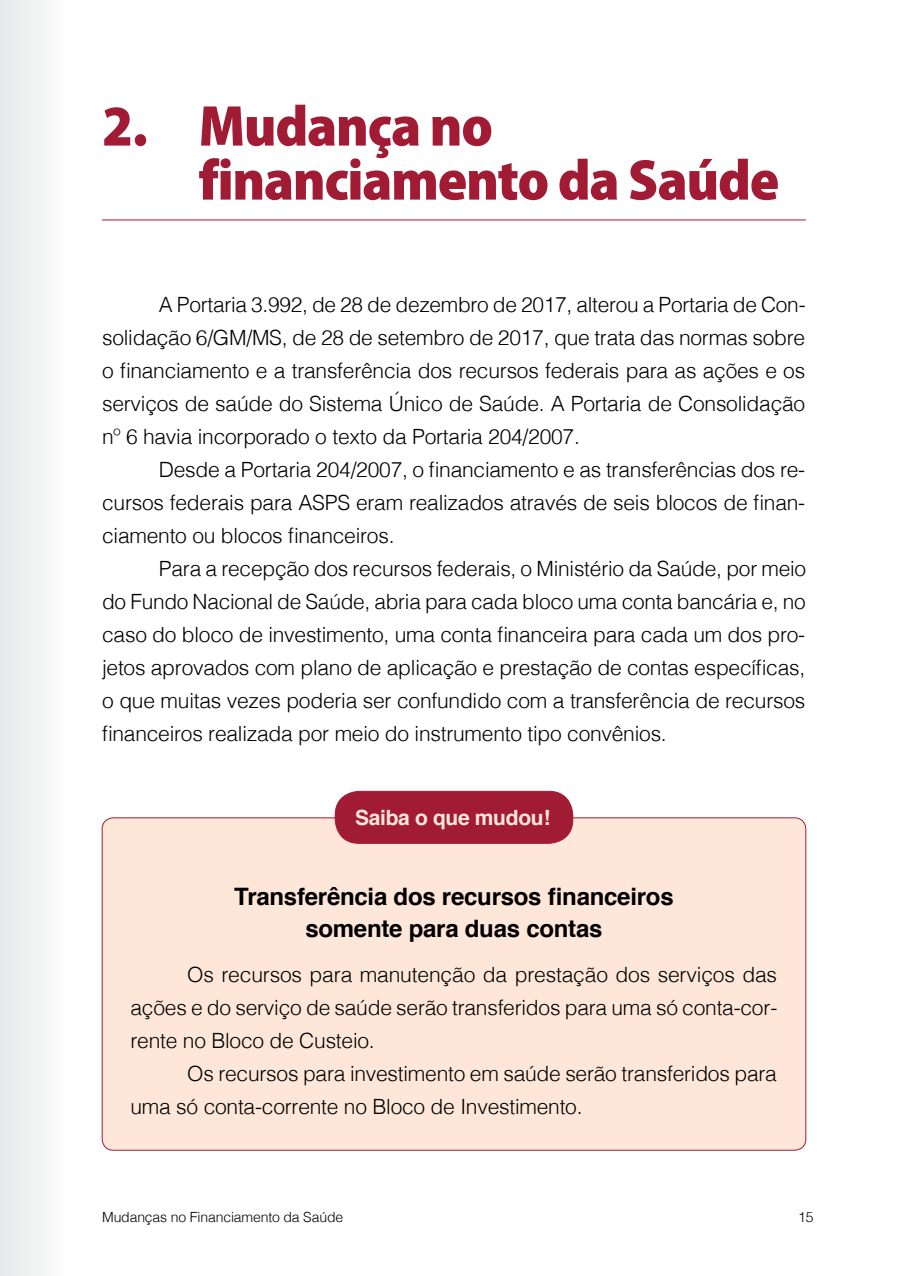
<style>
.page{position:relative;width:908px;height:1276px;background:#fff}
.page>*{position:absolute;margin:0;border:0;box-sizing:border-box;transform-origin:0 0}
.t1{font:900 semi-condensed 58px/54px "Myriad Pro";letter-spacing:-.02em;color:#a21b35}
.t2{font:700 24px/32px "Helvetica";letter-spacing:-.01em;color:#000;text-align:center}
.t3{font:300 21px/33px "Helvetica";letter-spacing:-.01em;color:#000;text-align:justify}
.t4{font:700 21px "Helvetica";letter-spacing:-.015em;color:#fee7d9}
.t5{font:300 14px "Helvetica";letter-spacing:-.01em;color:#000}
</style>
<div class="page">
<div style="left:0;top:0;width:65px;height:1276px;background:#f1f2f2"></div>
<div style="left:102px;top:818px;width:703px;height:332px;background:#fee7d9;border-radius:11px"></div>
<hr style="left:102px;top:219px;width:703px;height:1px;background:#a21b35">
<div style="left:335px;top:791px;width:237px;height:52px;background:#a21b35;border-radius:24px"></div>
<div style="left:334px;top:791px;width:239px;height:53px;border:1px solid #a21b35;border-radius:24px"></div>
<h1 class="t1" style="left:198px;top:97px;width:582px;text-indent:-96px">2. Mudança no financiamento da Saúde</h1>
<p class="t3" style="left:102px;top:286px;width:704px;text-indent:57px">A Portaria 3.992, de 28 de dezembro de 2017, alterou a Portaria de Con&shy;solidação 6/GM/MS, de 28 de setembro de 2017, que trata das normas sobre o financiamento e a transferência dos recursos federais para as ações e os serviços de saúde do Sistema Único de Saúde. A Portaria de Consolidação nº 6 havia incorporado o texto da Portaria 204/2007.</p>
<p class="t3" style="left:102px;top:451px;width:704px;text-indent:57px">Desde a Portaria 204/2007, o financiamento e as transferências dos re&shy;cursos federais para ASPS eram realizados através de seis blocos de finan&shy;ciamento ou blocos financeiros.</p>
<p class="t3" style="left:102px;top:550px;width:705px;text-indent:57px">Para a recepção dos recursos federais, o Ministério da Saúde, por meio do Fundo Nacional de Saúde, abria para cada bloco uma conta bancária e, no caso do bloco de investimento, uma conta financeira para cada um dos pro&shy;jetos aprovados com plano de aplicação e prestação de contas específicas, o que muitas vezes poderia ser confundido com a transferência de recursos financeiros realizada por meio do instrumento tipo convênios.</p>
<p class="t4" style="left:355px;top:801px;width:197px">Saiba o que mudou!</p>
<p class="t2" style="left:234px;top:881px;width:441px">Transferência dos recursos financeiros somente para duas contas</p>
<p class="t3" style="left:130px;top:956px;width:648px;text-indent:57px">Os recursos para manutenção da prestação dos serviços das ações e do serviço de saúde serão transferidos para uma só conta-cor&shy;rente no Bloco de Custeio.</p>
<p class="t3" style="left:130px;top:1055px;width:647px;text-indent:57px">Os recursos para investimento em saúde serão transferidos para uma só conta-corrente no Bloco de Investimento.</p>
<p class="t5" style="left:102px;top:1205px;width:242px">Mudanças no Financiamento da Saúde</p>
<p class="t5" style="left:797px;top:1205px;width:17px">15</p>
</div>
